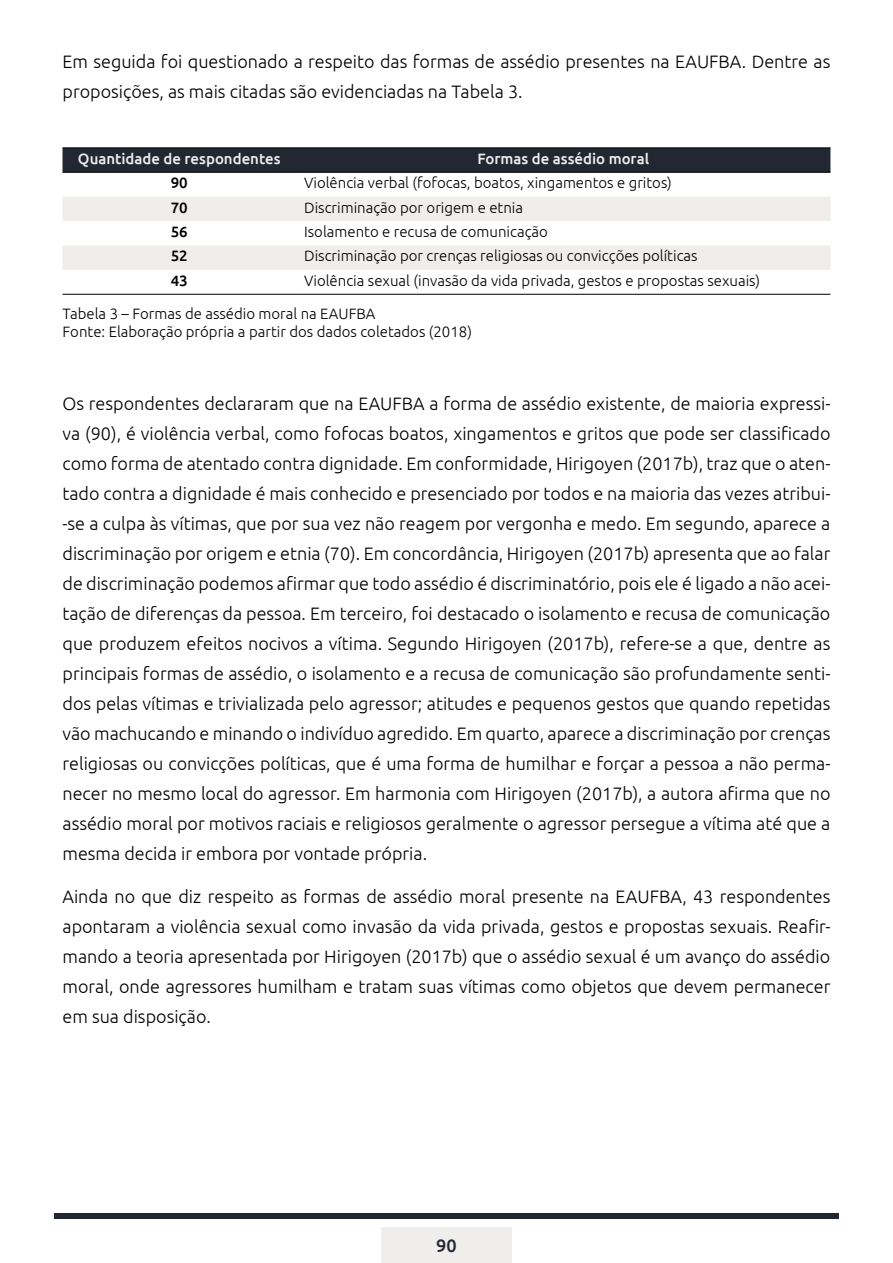
<style>
.page{position:relative;width:893px;height:1263px;background:#fff}
.page>*{position:absolute;margin:0;border:0;box-sizing:border-box;transform-origin:0 0}
.t1{font:300 18px/30px "Ubuntu";color:#000;text-align:justify}
.t2{font:500 18px "Ubuntu";color:#222832}
.t3{font:300 15px/18px "Ubuntu";color:#000}
.t4{font:500 15px "Ubuntu";color:#efeeed}
.t5{font:500 15px "Ubuntu";color:#000}
</style>
<div class="page">
<div style="left:381px;top:1228px;width:131px;height:35px;background:#efeeed"></div>
<div style="left:54px;top:1213px;width:785px;height:6px;background:#222832"></div>
<svg style="left:63px;top:148px;width:767px;height:24px;background:#212630"></svg>
<svg style="left:63px;top:197px;width:767px;height:73px;fill:#efeeed"></svg>
<hr style="left:63px;top:147px;width:233px;height:1px;background:#000">
<hr style="left:296px;top:147px;width:534px;height:1px;background:#000">
<hr style="left:63px;top:172px;width:233px;height:1px;background:#000">
<hr style="left:296px;top:172px;width:534px;height:1px;background:#000">
<hr style="left:63px;top:294px;width:233px;height:1px;background:#000">
<hr style="left:296px;top:294px;width:534px;height:1px;background:#000">
<p class="t1" style="left:63px;top:46px;width:769px">Em seguida foi questionado a respeito das formas de assédio presentes na EAUFBA. Dentre as proposições, as mais citadas são evidenciadas na Tabela 3.</p>
<p class="t4" style="left:78px;top:149px;width:204px">Quantidade de respondentes</p>
<p class="t4" style="left:477px;top:149px;width:173px">Formas de assédio moral</p>
<p class="t5" style="left:171px;top:173px;width:19px">90</p>
<p class="t3" style="left:304px;top:173px;width:369px">Violência verbal (fofocas, boatos, xingamentos e gritos)</p>
<p class="t5" style="left:171px;top:198px;width:19px">70</p>
<p class="t3" style="left:304px;top:198px;width:220px">Discriminação por origem e etnia</p>
<p class="t5" style="left:171px;top:222px;width:19px">56</p>
<p class="t3" style="left:304px;top:222px;width:245px">Isolamento e recusa de comunicação</p>
<p class="t5" style="left:171px;top:246px;width:19px">52</p>
<p class="t3" style="left:304px;top:247px;width:395px">Discriminação por crenças religiosas ou convicções políticas</p>
<p class="t5" style="left:171px;top:271px;width:19px">43</p>
<p class="t3" style="left:304px;top:271px;width:457px">Violência sexual (invasão da vida privada, gestos e propostas sexuais)</p>
<p class="t3" style="left:62px;top:305px;width:411px">Tabela 3 – Formas de assédio moral na EAUFBA<br>Fonte: Elaboração própria a partir dos dados coletados (2018)</p>
<p class="t1" style="left:63px;top:388px;width:769px">Os respondentes declararam que na EAUFBA a forma de assédio existente, de maioria expressi&shy;va (90), é violência verbal, como fofocas boatos, xingamentos e gritos que pode ser classificado como forma de atentado contra dignidade. Em conformidade, Hirigoyen (2017b), traz que o aten&shy;tado contra a dignidade é mais conhecido e presenciado por todos e na maioria das vezes atribui--se a culpa às vítimas, que por sua vez não reagem por vergonha e medo. Em segundo, aparece a discriminação por origem e etnia (70). Em concordância, Hirigoyen (2017b) apresenta que ao falar de discriminação podemos afirmar que todo assédio é discriminatório, pois ele é ligado a não acei&shy;tação de diferenças da pessoa. Em terceiro, foi destacado o isolamento e recusa de comunicação que produzem efeitos nocivos a vítima. Segundo Hirigoyen (2017b), refere-se a que, dentre as principais formas de assédio, o isolamento e a recusa de comunicação são profundamente senti&shy;dos pelas vítimas e trivializada pelo agressor; atitudes e pequenos gestos que quando repetidas vão machucando e minando o indivíduo agredido. Em quarto, aparece a discriminação por crenças religiosas ou convicções políticas, que é uma forma de humilhar e forçar a pessoa a não perma&shy;necer no mesmo local do agressor. Em harmonia com Hirigoyen (2017b), a autora afirma que no assédio moral por motivos raciais e religiosos geralmente o agressor persegue a vítima até que a mesma decida ir embora por vontade própria.</p>
<p class="t1" style="left:63px;top:881px;width:769px">Ainda no que diz respeito as formas de assédio moral presente na EAUFBA, 43 respondentes apontaram a violência sexual como invasão da vida privada, gestos e propostas sexuais. Reafir&shy;mando a teoria apresentada por Hirigoyen (2017b) que o assédio sexual é um avanço do assédio moral, onde agressores humilham e tratam suas vítimas como objetos que devem permanecer em sua disposição.</p>
<p class="t2" style="left:436px;top:1234px;width:22px">90</p>
</div>
